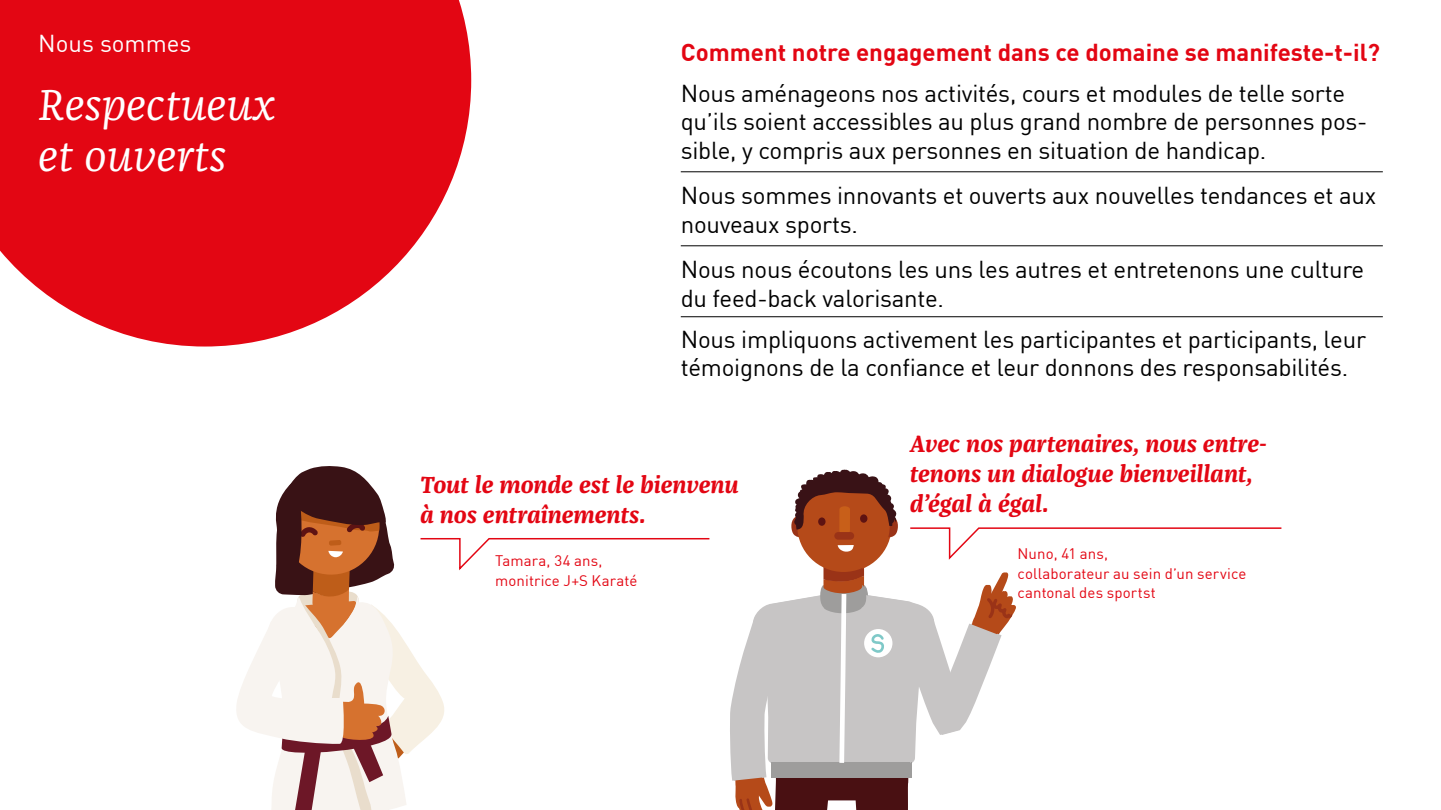
<style>
.page{position:relative;width:1441px;height:810px;background:#fff}
.page>*{position:absolute;margin:0;border:0;box-sizing:border-box;transform-origin:0 0}
.Haupttitel_weiss{font:italic 45px/51px "Franziska OT";color:#fff}
.Stellhebel{font:24px/28.5px "DINOT";letter-spacing:-.01em;color:#000}
.Quotes{font:italic 700 24px/30px "Franziska OT";letter-spacing:-.005em;color:#e30613}
.t1{font:700 24px "DINOT";color:#e30613}
.t2{font:24px "DINOT";color:#fff}
.Legende_links{font:15px/19.5px "DINOT";letter-spacing:.005em;color:#e30613}
</style>
<div class="page">
<svg style="left:0;top:0;width:471px;height:347px;background:#e62632"></svg>
<svg style="left:236px;top:466px;width:1046px;height:344px"></svg>
<hr style="left:680px;top:171px;width:702px;height:1px;background:#000">
<hr style="left:680px;top:245px;width:702px;height:1px;background:#000">
<hr style="left:680px;top:316px;width:702px;height:1px;background:#000">
<p class="t2" style="left:38px;top:25px;width:155px">Nous sommes</p>
<p class="Haupttitel_weiss" style="left:38px;top:81px;width:238px">Respectueux et ouverts</p>
<p class="Stellhebel" style="left:680px;top:77px;width:688px">Nous aménageons nos activités, cours et modules de telle sorte qu’ils soient accessibles au plus grand nombre de personnes pos&shy;sible, y compris aux personnes en situation de handicap.</p>
<p class="Stellhebel" style="left:680px;top:179px;width:696px">Nous sommes innovants et ouverts aux nouvelles tendances et aux nouveaux sports.</p>
<p class="Stellhebel" style="left:680px;top:253px;width:685px">Nous nous écoutons les uns les autres et entretenons une culture du feed-back valorisante.</p>
<p class="Stellhebel" style="left:680px;top:323px;width:686px">Nous impliquons activement les participantes et participants, leur témoignons de la confiance et leur donnons des responsabilités.</p>
<p class="t1" style="left:681px;top:33px;width:700px">Comment notre engagement dans ce domaine se manifeste-t-il?</p>
<p class="Quotes" style="left:420px;top:470px;width:320px">Tout le monde est le bienvenu à nos entraînements.</p>
<p class="Legende_links" style="left:495px;top:550px;width:143px">Tamara, 34 ans, monitrice J+S Karaté</p>
<p class="Quotes" style="left:909px;top:429px;width:358px">Avec nos partenaires, nous entre&shy;tenons un dialogue bienveillant, d’égal à égal.</p>
<p class="Legende_links" style="left:1017px;top:543px;width:230px">Nuno, 41 ans,<br>collaborateur au sein d’un service cantonal des sportst</p>
</div>
